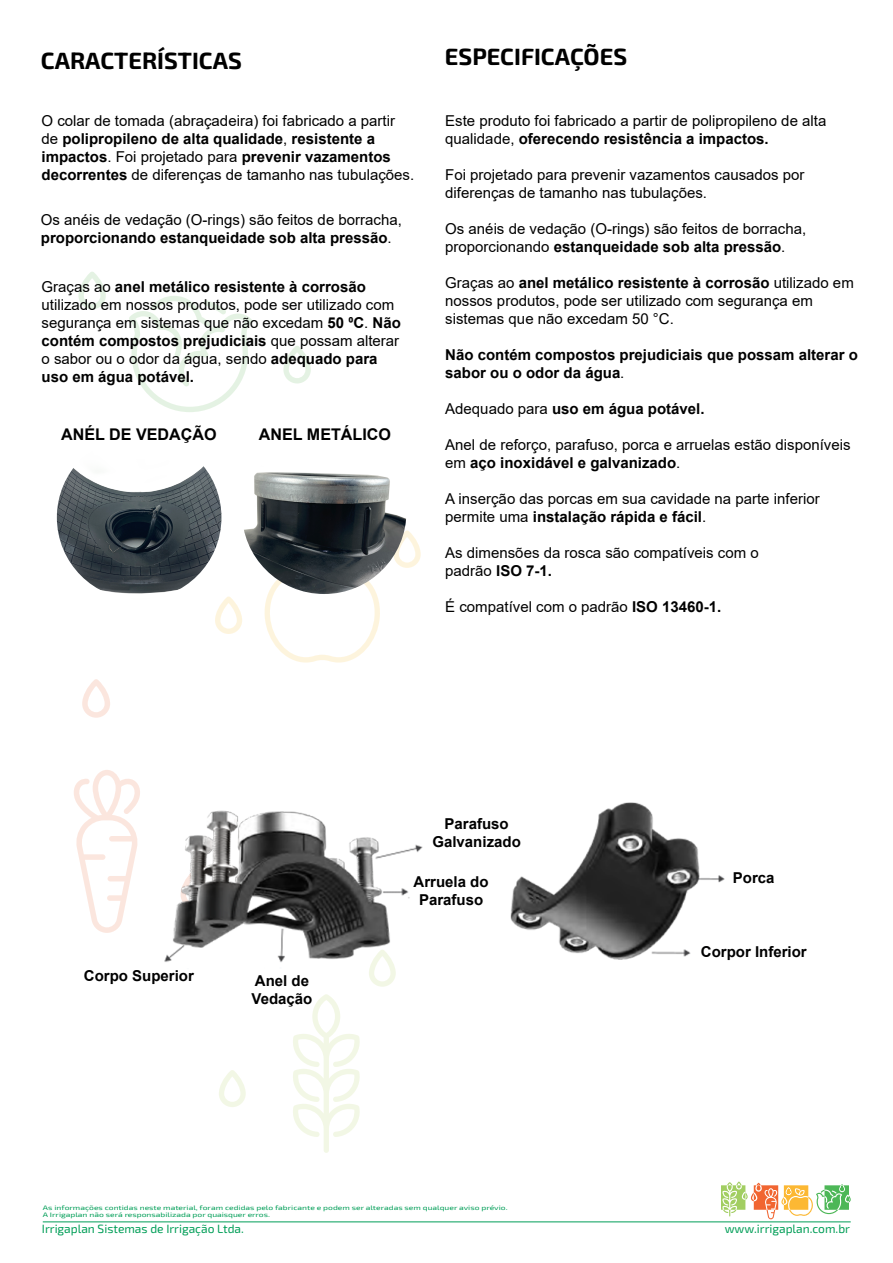
<style>
.page{position:relative;width:893px;height:1263px;background:#fff}
.page>*{position:absolute;margin:0;border:0;box-sizing:border-box;transform-origin:0 0}
.t1{font:700 23.55px "Exo 2";color:#000}
.t2{font:700 16.05px "Arial";color:#000}
.t3{font:15px/18px "Arial";color:#000}
.t4{font:700 15px/18px "Arial";color:#000}
.t5{font:12px "Exo 2";color:#009e57}
.t6{font:6.45px/7.6px "Exo 2";color:#009e57;scale:1.33 1}
.s1{font-weight:700}
.s2{font-weight:400}
</style>
<div class="page">
<svg style="left:283px;top:346px;width:28px;height:37px"></svg>
<svg style="left:232px;top:313px;width:20px;height:81px"></svg>
<svg style="left:232px;top:599px;width:5px;height:7px"></svg>
<svg style="left:393px;top:530px;width:28px;height:38px"></svg>
<svg style="left:264px;top:568px;width:117px;height:38px"></svg>
<hr style="left:43px;top:1221px;width:808px;height:1px;background:#009e57">
<svg style="left:824px;top:1184px;width:27px;height:31px"></svg>
<img style="left:56px;top:272px;width:176px;height:334px">
<img style="left:242px;top:429px;width:164px;height:165px;border-radius:82px">
<img style="left:57px;top:435px;width:164px;height:165px;border-radius:82px">
<img style="left:66px;top:606px;width:758px;height:617px">
<h1 class="t1" style="left:41px;top:44px;width:202px">CARACTERÍSTICAS</h1>
<h1 class="t1" style="left:445px;top:41px;width:184px">ESPECIFICAÇÕES</h1>
<p class="t3" style="left:42px;top:112px;width:374px">O colar de tomada (abraçadeira) foi fabricado a partir de <span class="s1">polipropileno de alta qualidade</span>, <span class="s1">resistente a impactos</span>. Foi projetado para <span class="s1">prevenir vazamentos decorrentes</span> de diferenças de tamanho nas tubulações.</p>
<p class="t3" style="left:41px;top:211px;width:362px">Os anéis de vedação (O-rings) são feitos de borracha, <span class="s1">proporcionando estanqueidade sob alta pressão</span>.</p>
<p class="t3" style="left:42px;top:277px;width:361px">Graças ao <span class="s1">anel metálico resistente à corrosão </span>utilizado em nossos produtos, pode ser utilizado com segurança em sistemas que não excedam <span class="s1">50 ⁰C</span>. <span class="s1">Não contém compostos prejudiciais</span> que possam alterar o sabor ou o odor da água, sendo <span class="s1">adequado para uso em água potável.</span></p>
<p class="t2" style="left:61px;top:423px;width:157px">ANÉL DE VEDAÇÃO</p>
<p class="t2" style="left:259px;top:423px;width:134px">ANEL METÁLICO</p>
<p class="t3" style="left:445px;top:112px;width:383px">Este produto foi fabricado a partir de polipropileno de alta qualidade, <span class="s1">oferecendo resistência a impactos.</span></p>
<p class="t3" style="left:445px;top:166px;width:361px">Foi projetado para prevenir vazamentos causados por diferenças de tamanho nas tubulações.</p>
<p class="t3" style="left:445px;top:220px;width:362px">Os anéis de vedação (O-rings) são feitos de borracha, proporcionando <span class="s1">estanqueidade sob alta pressão</span>.</p>
<p class="t3" style="left:445px;top:274px;width:410px">Graças ao <span class="s1">anel metálico resistente à corrosão</span> utilizado em nossos produtos, pode ser utilizado com segurança em sistemas que não excedam 50 °C.</p>
<p class="t4" style="left:445px;top:346px;width:414px">Não contém compostos prejudiciais que possam alterar o sabor ou o odor da água<span class="s2">.</span></p>
<p class="t4" style="left:445px;top:400px;width:261px"><span class="s2">Adequado para</span> uso em água potável.</p>
<p class="t3" style="left:445px;top:436px;width:407px">Anel de reforço, parafuso, porca e arruelas estão disponíveis em <span class="s1">aço inoxidável e galvanizado</span>.</p>
<p class="t3" style="left:445px;top:490px;width:376px">A inserção das porcas em sua cavidade na parte inferior permite uma <span class="s1">instalação rápida e fácil</span>.</p>
<p class="t3" style="left:445px;top:544px;width:315px">As dimensões da rosca são compatíveis com o padrão <span class="s1">ISO 7-1.</span></p>
<p class="t3" style="left:445px;top:598px;width:277px">É compatível com o padrão <span class="s1">ISO 13460-1.</span></p>
<p class="t4" style="left:432px;top:815px;width:90px;text-align:center">Parafuso<br>Galvanizado</p>
<p class="t4" style="left:84px;top:967px;width:112px">Corpo Superior</p>
<p class="t4" style="left:251px;top:971px;width:62px">Anel de<br>Vedação</p>
<p class="t4" style="left:414px;top:873px;width:77px;text-align:center">Arruela do<br>Parafuso</p>
<p class="t6" style="left:43px;top:1203px;width:351px">As informações contidas neste material, foram cedidas pelo fabricante e podem ser alteradas sem qualquer aviso prévio.<br>A Irrigaplan não será responsabilizada por quaisquer erros.</p>
<p class="t4" style="left:733px;top:869px;width:43px">Porca</p>
<p class="t4" style="left:701px;top:943px;width:107px">Corpor Inferior</p>
<p class="t5" style="left:42px;top:1220px;width:203px">Irrigaplan Sistemas de Irrigação Ltda.</p>
<p class="t5" style="left:725px;top:1220px;width:127px">www.irrigaplan.com.br</p>
</div>
